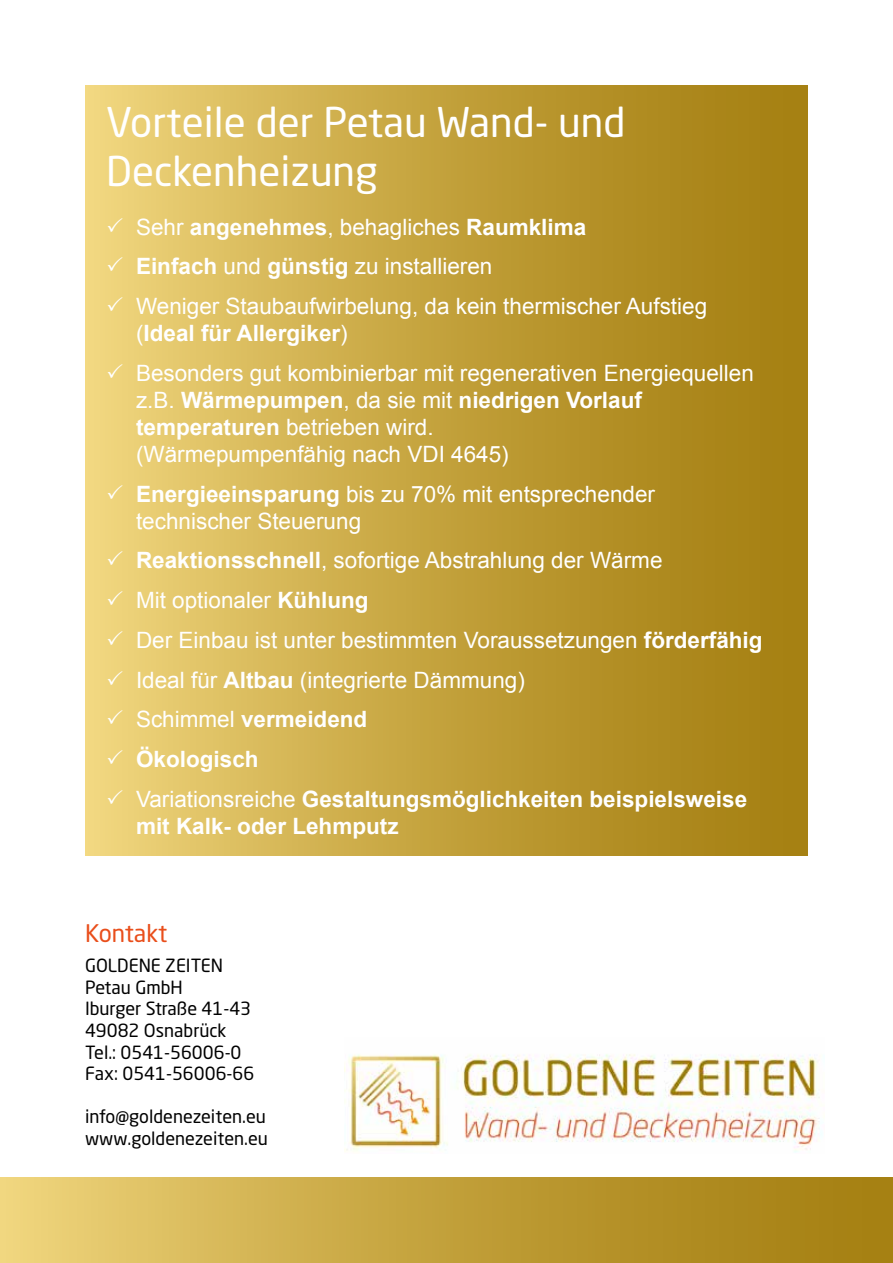
<style>
.page{position:relative;width:893px;height:1263px;background:#fff}
.page>*{position:absolute;margin:0;border:0;box-sizing:border-box;transform-origin:0 0}
.t1{font:40.5px/48.6px "Neo Sans W1 G";color:#fff}
.t2{font:24px "Neo Sans W1 G";color:#e94e1b}
.t3{font:22.5px/27px "Arial";color:#fff}
.t4{font:700 22.5px/27px "Arial";color:#fff}
.t5{font:18px/21.6px "Neo Sans W1 G";color:#000}
.s1{font-weight:400}
.s2{font-weight:700}
</style>
<div class="page">
<img style="left:345px;top:1054px;width:477px;height:99px">
<div style="left:85px;top:85px;width:723px;height:770px;background:linear-gradient(to right,#edd279,#9e7808)"></div>
<div style="left:0;top:1178px;width:893px;height:85px;background:linear-gradient(to right,#ecd077,#9f7808)"></div>
<h1 class="t1" style="left:106px;top:98px;width:520px">Vorteile der Petau Wand- und<br>Deckenheizung</h1>
<p class="t4" style="left:106px;top:214px;width:481px">✓ <span class="s1">Sehr</span> angenehmes<span class="s1">, behagliches</span> Raumklima</p>
<p class="t3" style="left:106px;top:253px;width:388px">✓ <span class="s2">Einfach</span> und <span class="s2">günstig</span> zu installieren</p>
<p class="t3" style="left:136px;top:293px;width:573px;text-indent:-30px">✓ Weniger Staubaufwirbelung, da kein thermischer Aufstieg (<span class="s2">Ideal für Allergiker</span>)</p>
<p class="t3" style="left:136px;top:360px;width:619px;text-indent:-30px">✓ Besonders gut kombinierbar mit regenerativen Energiequellen z.B. <span class="s2">Wärmepumpen</span>, da sie mit <span class="s2">niedrigen Vorlauf temperaturen</span> betrieben wird.<br>(Wärmepumpenfähig nach VDI 4645)</p>
<p class="t3" style="left:136px;top:480px;width:520px;text-indent:-30px">✓ <span class="s2">Energieeinsparung</span> bis zu 70% mit entsprechender technischer Steuerung</p>
<p class="t3" style="left:106px;top:547px;width:558px">✓ <span class="s2">Reaktionsschnell</span>, sofortige Abstrahlung der Wärme</p>
<p class="t3" style="left:106px;top:587px;width:264px">✓ Mit optionaler <span class="s2">Kühlung</span></p>
<p class="t3" style="left:106px;top:627px;width:658px">✓ Der Einbau ist unter bestimmten Voraussetzungen <span class="s2">förderfähig</span></p>
<p class="t3" style="left:106px;top:666px;width:420px">✓ Ideal für <span class="s2">Altbau</span> (integrierte Dämmung)</p>
<p class="t4" style="left:106px;top:707px;width:263px">✓ <span class="s1">Schimmel</span> vermeidend</p>
<p class="t4" style="left:106px;top:746px;width:154px">✓ Ökologisch</p>
<p class="t4" style="left:136px;top:786px;width:613px;text-indent:-30px">✓ <span class="s1">Variationsreiche</span> Gestaltungsmöglichkeiten beispielsweise mit Kalk- oder Lehmputz</p>
<p class="t2" style="left:85px;top:918px;width:84px">Kontakt</p>
<p class="t5" style="left:85px;top:954px;width:171px">GOLDENE ZEITEN<br>Petau GmbH<br>Iburger Straße 41-43<br>49082 Osnabrück<br>Tel.: 0541-56006-0<br>Fax: 0541-56006-66</p>
<p class="t5" style="left:85px;top:1106px;width:184px">info@goldenezeiten.eu www.goldenezeiten.eu</p>
</div>
